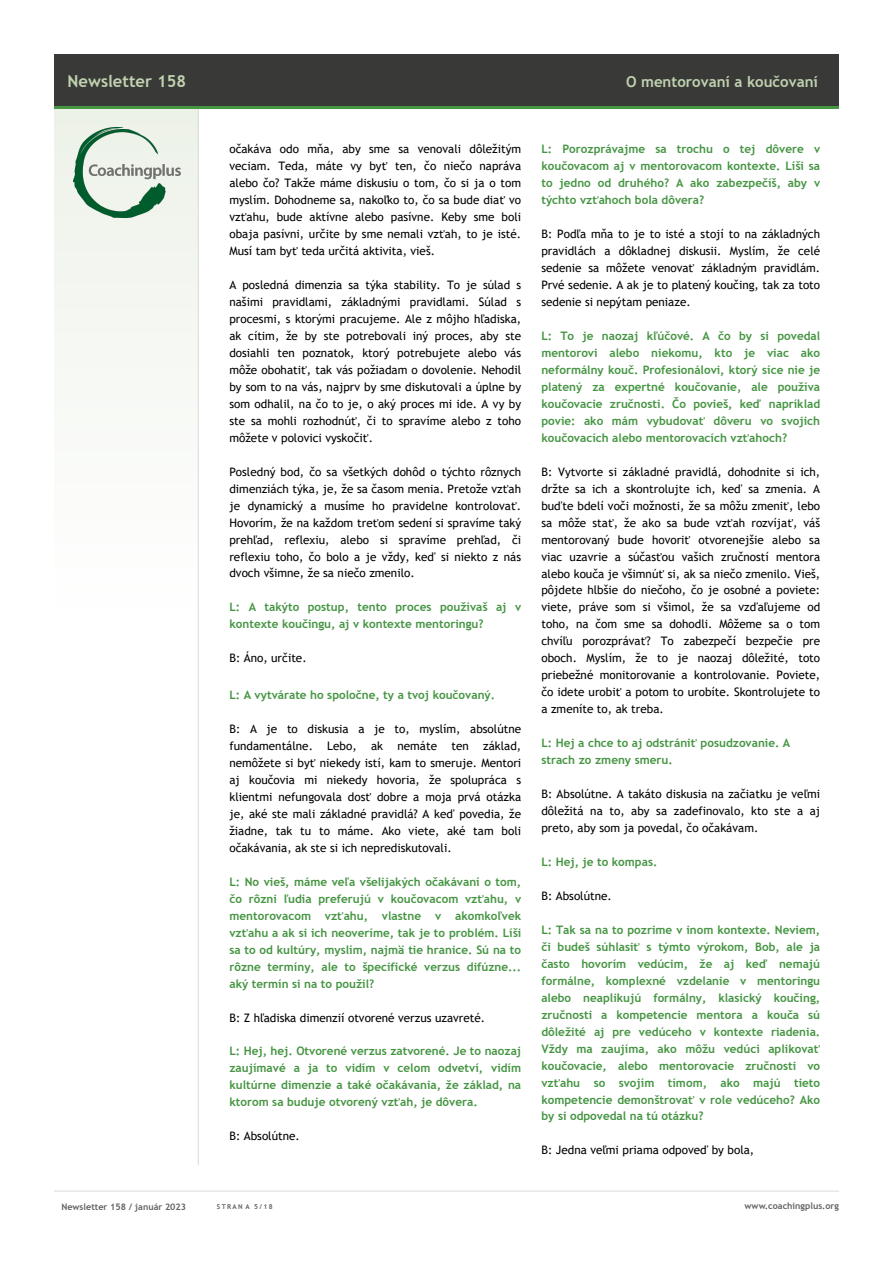
<style>
.page{position:relative;width:893px;height:1263px;background:#fff}
.page>*{position:absolute;margin:0;border:0;box-sizing:border-box;transform-origin:0 0}
.t1{font:700 16.5px "Trebuchet MS";color:#c0d2b0}
.t2{font:700 15px "Trebuchet MS";color:#c0d2b0}
.t3{font:11.7px/17px "Trebuchet MS";color:#000;text-align:justify}
.t4{font:700 11.7px/17px "Trebuchet MS";color:#459542;text-align:justify}
.t5{font:700 9px "Trebuchet MS";color:#646363}
.t6{font:700 6.75px "Trebuchet MS";letter-spacing:.2em;color:#646363}
.s1{font-style:inherit}
</style>
<div class="page">
<div style="left:54px;top:106px;width:145px;height:525px;background:#f7f9f6"></div>
<hr style="left:54px;top:1191px;width:785px;height:1px;background:#dadada">
<hr style="left:198px;top:108px;width:1px;height:1057px;background:#dadada">
<div style="left:54px;top:54px;width:785px;height:53px;background:#393938"></div>
<hr style="left:54px;top:106px;width:785px;height:3px;background:#469642">
<img style="left:74px;top:127px;width:106px;height:91px">
<h1 class="t1" style="left:68px;top:70px;width:120px">Newsletter 158</h1>
<p class="t5" style="left:61px;top:1201px;width:126px">Newsletter 158 / január 2023</p>
<p class="t2" style="left:626px;top:72px;width:193px">O mentorovaní a koučovaní</p>
<p class="t3" style="left:229px;top:141px;width:293px">očakáva odo mňa, aby sme sa venovali dôležitým veciam. Teda, máte vy byť ten, čo niečo napráva alebo čo? Takže máme diskusiu o tom, čo si ja o tom myslím. Dohodneme sa, nakoľko to, čo sa bude diať vo vzťahu, bude aktívne alebo pasívne. Keby sme boli obaja pasívni, určite by sme nemali vzťah, to je isté.<br>Musí tam byť teda určitá aktivita, vieš.</p>
<p class="t3" style="left:229px;top:276px;width:293px">A posledná dimenzia sa týka stability. To je súlad s našimi pravidlami, základnými pravidlami. Súlad s procesmi, s ktorými pracujeme. Ale z môjho hľadiska, ak cítim, že by ste potrebovali iný proces, aby ste dosiahli ten poznatok, ktorý potrebujete alebo vás môže obohatiť, tak vás požiadam o dovolenie. Nehodil by som to na vás, najprv by sme diskutovali a úplne by som odhalil, na čo to je, o aký proces mi ide. A vy by ste sa mohli rozhodnúť, či to spravíme alebo z toho môžete v polovici vyskočiť.</p>
<p class="t3" style="left:229px;top:463px;width:293px">Posledný bod, čo sa všetkých dohôd o týchto rôznych dimenziách týka, je, že sa časom menia. Pretože vzťah je dynamický a musíme ho pravidelne kontrolovať.<br>Hovorím, že na každom treťom sedení si spravíme taký prehľad, reflexiu, alebo si spravíme prehľad, či reflexiu toho, čo bolo a je vždy, keď si niekto z nás dvoch všimne, že sa niečo zmenilo.</p>
<p class="t4" style="left:229px;top:599px;width:293px">L: A takýto postup, tento proces používaš aj v kontexte koučingu, aj v kontexte mentoringu?</p>
<p class="t3" style="left:229px;top:650px;width:79px">B: Áno, určite.</p>
<p class="t4" style="left:229px;top:686px;width:267px">L: A vytvárate ho spoločne, ty a tvoj koučovaný.</p>
<p class="t3" style="left:229px;top:720px;width:293px">B: A je to diskusia a je to, myslím, absolútne fundamentálne. Lebo, ak nemáte ten základ, nemôžete si byť niekedy istí, kam to smeruje. Mentori aj koučovia mi niekedy hovoria, že spolupráca s klientmi nefungovala dosť dobre a moja prvá otázka je, aké ste mali základné pravidlá? A keď povedia, že žiadne, tak tu to máme. Ako viete, aké tam boli očakávania, ak ste si ich neprediskutovali.</p>
<p class="t4" style="left:229px;top:873px;width:293px">L: No vieš, máme veľa všelijakých očakávaní o tom, čo rôzni ľudia preferujú v koučovacom vzťahu, v mentorovacom vzťahu, vlastne v akomkoľvek vzťahu a ak si ich neoveríme, tak je to problém. Líši sa to od kultúry, myslím, najmä tie hranice. Sú na to rôzne termíny, ale to špecifické verzus difúzne... aký termín si na to použil?</p>
<p class="t3" style="left:229px;top:1009px;width:257px">B: Z hľadiska dimenzií otvorené verzus uzavreté.</p>
<p class="t4" style="left:229px;top:1043px;width:293px">L: Hej, hej. Otvorené verzus zatvorené. Je to naozaj zaujímavé a ja to vidím v celom odvetví, vidím kultúrne dimenzie a také očakávania, že základ, na ktorom sa buduje otvorený vzťah, je dôvera.</p>
<p class="t3" style="left:229px;top:1127px;width:72px">B: Absolútne.</p>
<p class="t4" style="left:541px;top:141px;width:280px">L: Porozprávajme sa trochu o tej dôvere v koučovacom aj v mentorovacom kontexte. Líši sa to jedno od druhého? A ako zabezpečíš, aby v týchto vzťahoch bola dôvera?</p>
<p class="t3" style="left:541px;top:225px;width:280px">B: Podľa mňa to je to isté a stojí to na základných pravidlách a dôkladnej diskusii. Myslím, že celé sedenie sa môžete venovať základným pravidlám.<br>Prvé sedenie. A ak je to platený koučing, tak za toto sedenie si nepýtam peniaze.</p>
<p class="t4" style="left:541px;top:327px;width:280px">L: To je naozaj kľúčové. A čo by si povedal mentorovi alebo niekomu, kto je viac ako neformálny kouč. Profesionálovi, ktorý síce nie je platený za expertné koučovanie, ale používa koučovacie zručnosti. Čo povieš, keď napríklad povie: ako mám vybudovať dôveru vo svojich koučovacích alebo mentorovacích vzťahoch?</p>
<p class="t3" style="left:541px;top:463px;width:280px">B: Vytvorte si základné pravidlá, dohodnite si ich, držte sa ich a skontrolujte ich, keď sa zmenia. A buďte bdelí voči možnosti, že sa môžu zmeniť, lebo sa môže stať, že ako sa bude vzťah rozvíjať, váš mentorovaný bude hovoriť otvorenejšie alebo sa viac uzavrie a súčasťou vašich zručností mentora alebo kouča je všimnúť si, ak sa niečo zmenilo. Vieš, pôjdete hlbšie do niečoho, čo je osobné a poviete: viete, práve som si všimol, že sa vzďaľujeme od toho, na čom sme sa dohodli. Môžeme sa o tom chvíľu porozprávať? To zabezpečí bezpečie pre oboch. Myslím, že to je naozaj dôležité, toto priebežné monitorovanie a kontrolovanie. Poviete, čo idete urobiť a potom to urobíte. Skontrolujete to a zmeníte to, ak treba.</p>
<p class="t4" style="left:541px;top:734px;width:250px">L: Hej a chce to aj odstrániť posudzovanie. A strach zo zmeny smeru.</p>
<p class="t3" style="left:541px;top:785px;width:280px">B: Absolútne. A takáto diskusia na začiatku je veľmi dôležitá na to, aby sa zadefinovalo, kto ste a aj preto, aby som ja povedal, čo očakávam.</p>
<p class="t4" style="left:541px;top:853px;width:117px">L: Hej, je to kompas.</p>
<p class="t3" style="left:541px;top:887px;width:72px">B: Absolútne.</p>
<p class="t4" style="left:541px;top:921px;width:280px">L: Tak sa na to pozrime v inom kontexte. Neviem, či budeš súhlasiť s týmto výrokom, Bob, ale ja často hovorím vedúcim, že aj keď nemajú formálne, komplexné vzdelanie v mentoringu alebo neaplikujú formálny, klasický koučing, zručnosti a kompetencie mentora a kouča sú dôležité aj pre vedúceho v kontexte riadenia.<br>Vždy ma zaujíma, ako môžu vedúci aplikovať koučovacie, alebo mentorovacie zručnosti vo vzťahu so svojím tímom, ako majú tieto kompetencie demonštrovať v role vedúceho? Ako by si odpovedal na tú otázku?</p>
<p class="t3" style="left:541px;top:1142px;width:214px">B: Jedna veľmi priama odpoveď by bola,</p>
<p class="t6" style="left:217px;top:1202px;width:57px">STRAN A 5/<span class="s1">18</span></p>
<p class="t5" style="left:745px;top:1200px;width:96px">www.coachingplus.org</p>
</div>
